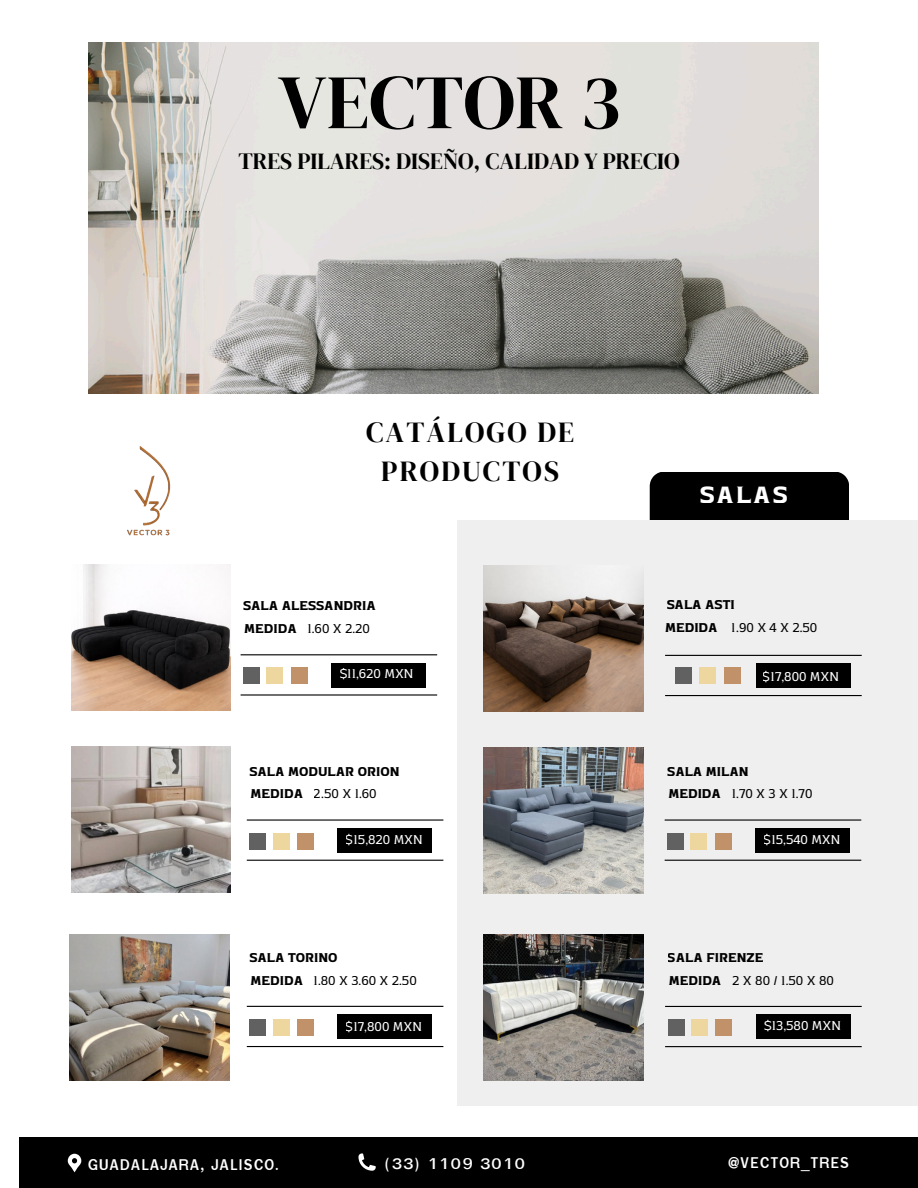
<style>
.page{position:relative;width:918px;height:1188px;background:#fff}
.page>*{position:absolute;margin:0;border:0;box-sizing:border-box;transform-origin:0 0}
.t1{font:76.8px "DM Serif Display";color:#000}
.t2{font:28.8px/39.3px "DM Serif Display";letter-spacing:.075em;color:#000;text-align:center}
.t3{font:25.95px "Asangha Bo";letter-spacing:.085em;color:#fff}
.t4{font:23.1px "DM Serif Display";color:#000}
.t5{font:700 15.3px "Garuda";letter-spacing:.055em;color:#fff}
.t6{font:14.1px "Asangha Re";color:#000}
.t7{font:14.1px "Asangha Bo";color:#000}
.t8{font:14.1px "Asangha Re";color:#fff}
.s1{font-family:"Asangha Bo"}
</style>
<div class="page">
<div style="left:19px;top:1137px;width:899px;height:51px;background:#000"></div>
<div style="left:650px;top:472px;width:199px;height:65px;background:#000"></div>
<div style="left:457px;top:520px;width:461px;height:585px;background:#efefef"></div>
<img style="left:71px;top:564px;width:160px;height:146px">
<img style="left:483px;top:566px;width:160px;height:146px">
<img style="left:71px;top:747px;width:160px;height:146px">
<img style="left:483px;top:748px;width:160px;height:146px">
<img style="left:70px;top:935px;width:159px;height:146px">
<img style="left:483px;top:935px;width:160px;height:146px">
<svg style="left:358px;top:1153px;width:17px;height:17px"></svg>
<svg style="left:68px;top:1154px;width:13px;height:18px"></svg>
<img style="left:127px;top:446px;width:44px;height:90px">
<div style="left:756px;top:664px;width:95px;height:24px;background:#000"></div>
<hr style="left:665px;top:655px;width:197px;height:1px;background:#000">
<hr style="left:665px;top:695px;width:197px;height:1px;background:#000">
<div style="left:675px;top:667px;width:17px;height:17px;background:#616161"></div>
<div style="left:700px;top:667px;width:16px;height:17px;background:#edd79e"></div>
<div style="left:724px;top:667px;width:16px;height:17px;background:#c1916a"></div>
<img style="left:88px;top:42px;width:730px;height:351px">
<div style="left:243px;top:667px;width:17px;height:17px;background:#616161"></div>
<div style="left:266px;top:667px;width:17px;height:17px;background:#edd79e"></div>
<div style="left:291px;top:667px;width:16px;height:17px;background:#c1916a"></div>
<div style="left:331px;top:663px;width:95px;height:24px;background:#000"></div>
<hr style="left:241px;top:654px;width:196px;height:1px;background:#000">
<hr style="left:241px;top:694px;width:196px;height:2px;background:#000">
<div style="left:249px;top:833px;width:17px;height:16px;background:#616161"></div>
<div style="left:273px;top:833px;width:16px;height:16px;background:#edd79e"></div>
<div style="left:297px;top:833px;width:17px;height:16px;background:#c1916a"></div>
<div style="left:337px;top:828px;width:95px;height:25px;background:#000"></div>
<hr style="left:247px;top:819px;width:196px;height:2px;background:#000">
<hr style="left:247px;top:860px;width:196px;height:1px;background:#000">
<div style="left:249px;top:1019px;width:17px;height:17px;background:#616161"></div>
<div style="left:273px;top:1019px;width:16px;height:17px;background:#edd79e"></div>
<div style="left:297px;top:1019px;width:17px;height:17px;background:#c1916a"></div>
<div style="left:337px;top:1015px;width:95px;height:24px;background:#000"></div>
<hr style="left:247px;top:1006px;width:196px;height:1px;background:#000">
<hr style="left:247px;top:1046px;width:196px;height:1px;background:#000">
<div style="left:667px;top:833px;width:17px;height:16px;background:#616161"></div>
<div style="left:691px;top:833px;width:16px;height:16px;background:#edd79e"></div>
<div style="left:715px;top:833px;width:16px;height:16px;background:#c1916a"></div>
<div style="left:755px;top:828px;width:95px;height:25px;background:#000"></div>
<hr style="left:665px;top:819px;width:196px;height:2px;background:#000">
<hr style="left:665px;top:860px;width:196px;height:1px;background:#000">
<div style="left:668px;top:1019px;width:16px;height:17px;background:#616161"></div>
<div style="left:691px;top:1019px;width:17px;height:17px;background:#edd79e"></div>
<div style="left:715px;top:1019px;width:17px;height:17px;background:#c1916a"></div>
<div style="left:756px;top:1015px;width:95px;height:24px;background:#000"></div>
<hr style="left:665px;top:1006px;width:197px;height:1px;background:#000">
<hr style="left:665px;top:1046px;width:197px;height:1px;background:#000">
<h1 class="t1" style="left:278px;top:49px;width:344px">VECTOR 3</h1>
<h4 class="t4" style="left:238px;top:145px;width:443px">TRES PILARES: DISEÑO, CALIDAD Y PRECIO</h4>
<h3 class="t2" style="left:366px;top:412px;width:210px">CATÁLOGO DE<br>PRODUCTOS</h3>
<h3 class="t3" style="left:699px;top:479px;width:90px">SALAS</h3>
<p class="t7" style="left:243px;top:597px;width:134px">SALA ALESSANDRIA</p>
<p class="t6" style="left:244px;top:620px;width:127px"><span class="s1">MEDIDA</span> 1.60 X 2.20</p>
<p class="t7" style="left:667px;top:596px;width:70px">SALA ASTI</p>
<p class="t6" style="left:665px;top:619px;width:154px"><span class="s1">MEDIDA</span> 1.90 X 4 X 2.50</p>
<p class="t8" style="left:340px;top:665px;width:75px">$11,620 MXN</p>
<p class="t8" style="left:763px;top:668px;width:78px">$17,800 MXN</p>
<p class="t7" style="left:249px;top:763px;width:152px">SALA MODULAR ORION</p>
<p class="t6" style="left:251px;top:785px;width:128px"><span class="s1">MEDIDA</span> 2.50 X 1.60</p>
<p class="t7" style="left:667px;top:763px;width:83px">SALA MILAN</p>
<p class="t6" style="left:668px;top:785px;width:146px"><span class="s1">MEDIDA</span> 1.70 X 3 X 1.70</p>
<p class="t8" style="left:346px;top:831px;width:78px">$15,820 MXN</p>
<p class="t8" style="left:764px;top:831px;width:78px">$15,540 MXN</p>
<p class="t7" style="left:249px;top:949px;width:90px">SALA TORINO</p>
<p class="t6" style="left:251px;top:971px;width:168px"><span class="s1">MEDIDA</span> 1.80 X 3.60 X 2.50</p>
<p class="t7" style="left:668px;top:949px;width:97px">SALA FIRENZE</p>
<p class="t6" style="left:669px;top:972px;width:167px"><span class="s1">MEDIDA</span> 2 X 80 / 1.50 X 80</p>
<p class="t8" style="left:346px;top:1017px;width:78px">$17,800 MXN</p>
<p class="t8" style="left:764px;top:1017px;width:78px">$13,580 MXN</p>
<p class="t5" style="left:88px;top:1156px;width:192px">GUADALAJARA, JALISCO.</p>
<p class="t5" style="left:384px;top:1155px;width:142px">(33) 1109 3010</p>
<p class="t5" style="left:727px;top:1154px;width:123px">@VECTOR_TRES</p>
</div>
